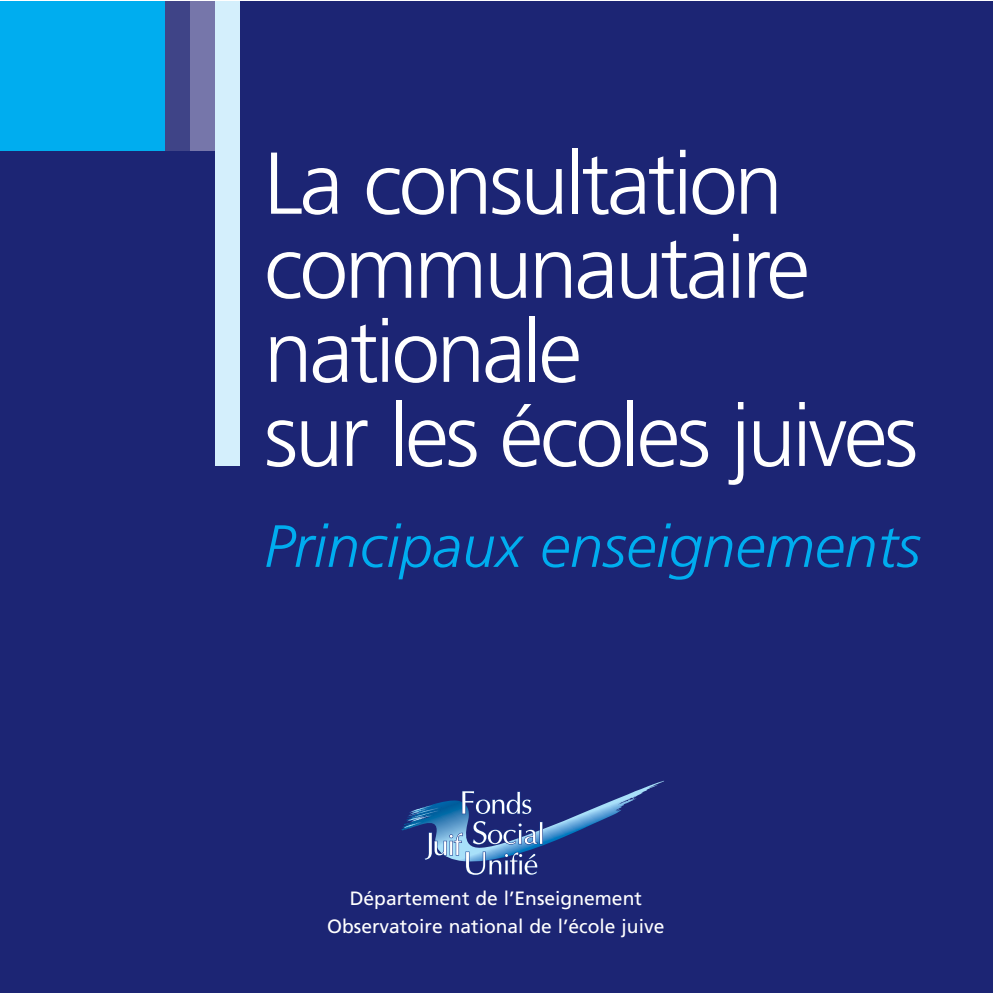
<style>
.page{position:relative;width:993px;height:993px;background:#fff}
.page>*{position:absolute;margin:0;border:0;box-sizing:border-box;transform-origin:0 0}
.t1{font:300 87.5px/84px "Frutiger";letter-spacing:-.04em;color:#fff}
.t2{font:italic 300 59.5px "Frutiger";color:#00adef}
.t3{font:19.25px/28px "Frutiger";color:#fff;text-align:center}
</style>
<div class="page">
<div style="left:0;top:2px;width:992px;height:990px;background:#1c2574"></div>
<div style="left:0;top:2px;width:165px;height:148px;background:#00adef"></div>
<div style="left:165px;top:2px;width:25px;height:148px;background:#3f4487"></div>
<div style="left:190px;top:2px;width:25px;height:148px;background:#7676aa"></div>
<div style="left:215px;top:2px;width:25px;height:463px;background:#d4effc"></div>
<svg style="left:402px;top:780px;width:262px;height:94px"></svg>
<h1 class="t1" style="left:264px;top:148px;width:655px">La consultation communautaire nationale<br>sur les écoles juives</h1>
<h2 class="t2" style="left:264px;top:522px;width:658px">Principaux enseignements</h2>
<p class="t3" style="left:327px;top:885px;width:338px">Département de l’Enseignement<br>Observatoire national de l’école juive</p>
</div>
